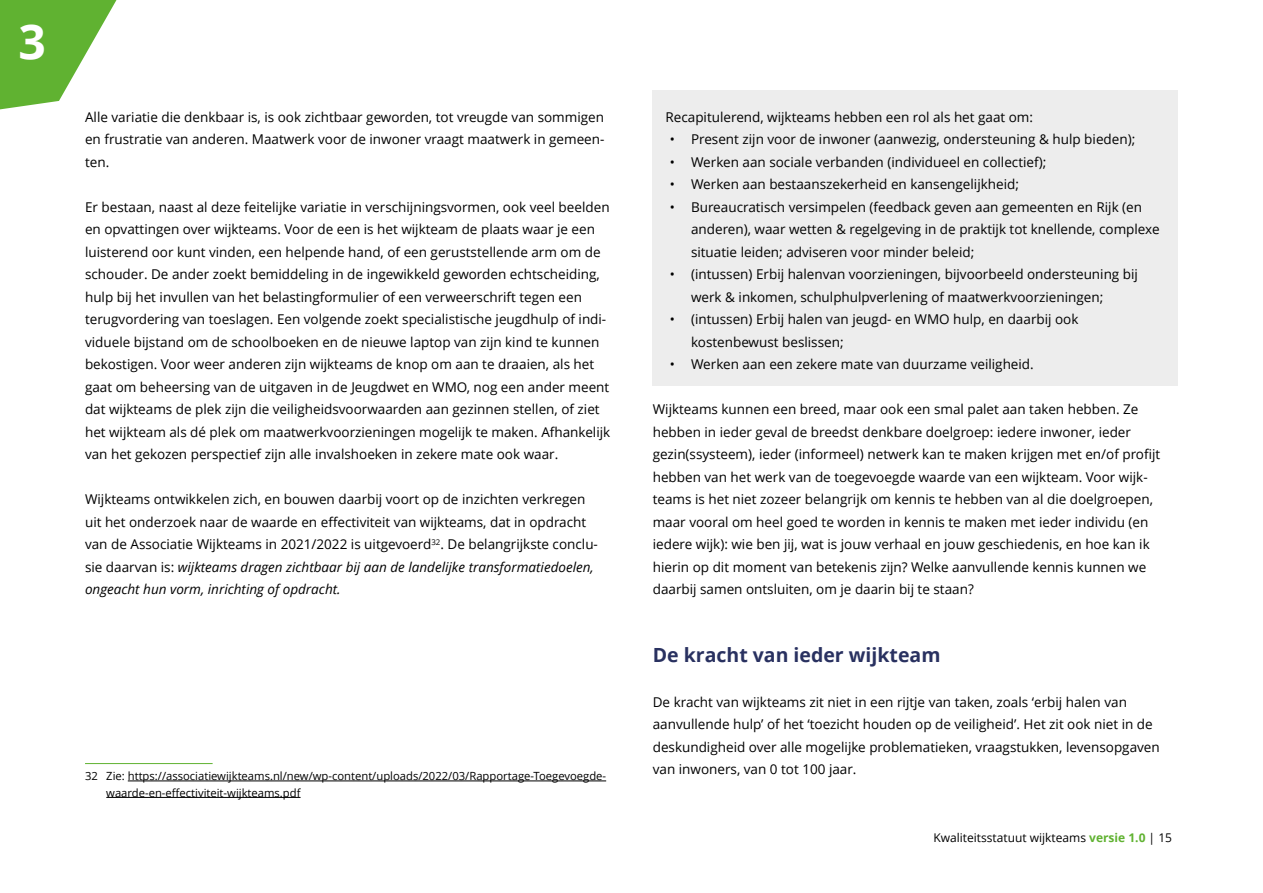
<style>
.page{position:relative;width:1263px;height:893px;background:#fff}
.page>*{position:absolute;margin:0;border:0;box-sizing:border-box;transform-origin:0 0}
.t1{font:700 48px "Open Sans";color:#fff}
.H3_-_paragraafkop{font:700 19.5px "Open Sans";color:#293160}
.P_-_platte_tekst{font:13.5px/22.5px "Open Sans";color:#000}
.P_-_Kader_platte_tek{font:13.5px "Open Sans";color:#000}
.t2{font:12px "Open Sans";color:#000}
.Voetnoot{font:11.25px/16.5px "Open Sans";color:#000}
.s1{font-style:italic}
.s2{font-weight:700;color:#60b231}
</style>
<div class="page">
<svg style="left:0;top:0;width:117px;height:110px"></svg>
<div style="left:653px;top:90px;width:525px;height:48px;background:#ededed"></div>
<div style="left:653px;top:135px;width:525px;height:48px;background:#ededed"></div>
<div style="left:653px;top:180px;width:525px;height:93px;background:#ededed"></div>
<div style="left:653px;top:248px;width:525px;height:70px;background:#ededed"></div>
<div style="left:653px;top:293px;width:525px;height:70px;background:#ededed"></div>
<div style="left:653px;top:338px;width:525px;height:48px;background:#ededed"></div>
<hr style="left:85px;top:763px;width:128px;height:1px;background:#60b231">
<hr style="left:128px;top:781px;width:478px;height:1px;background:#000">
<hr style="left:106px;top:797px;width:195px;height:1px;background:#000">
<h1 class="t1" style="left:18px;top:8px;width:29px">3</h1>
<p class="P_-_platte_tekst" style="left:85px;top:105px;width:521px;text-align:justify">Alle variatie die denkbaar is, is ook zichtbaar geworden, tot vreugde van sommigen en frustratie van anderen. Maatwerk voor de inwoner vraagt maatwerk in gemeen&shy;ten.</p>
<p class="P_-_platte_tekst" style="left:85px;top:195px;width:527px">Er bestaan, naast al deze feitelijke variatie in verschijningsvormen, ook veel beelden en opvattingen over wijkteams. Voor de een is het wijkteam de plaats waar je een luisterend oor kunt vinden, een helpende hand, of een geruststellende arm om de schouder. De ander zoekt bemiddeling in de ingewikkeld geworden echtscheiding, hulp bij het invullen van het belastingformulier of een verweerschrift tegen een terugvordering van toeslagen. Een volgende zoekt specialistische jeugdhulp of indi&shy;viduele bijstand om de schoolboeken en de nieuwe laptop van zijn kind te kunnen bekostigen. Voor weer anderen zijn wijkteams de knop om aan te draaien, als het gaat om beheersing van de uitgaven in de Jeugdwet en WMO, nog een ander meent dat wijkteams de plek zijn die veiligheidsvoorwaarden aan gezinnen stellen, of ziet het wijkteam als dé plek om maatwerkvoorzieningen mogelijk te maken. Afhankelijk van het gekozen perspectief zijn alle invalshoeken in zekere mate ook waar.</p>
<p class="P_-_platte_tekst" style="left:85px;top:488px;width:514px">Wijkteams ontwikkelen zich, en bouwen daarbij voort op de inzichten verkregen uit het onderzoek naar de waarde en effectiviteit van wijkteams, dat in opdracht van de Associatie Wijkteams in 2021/2022 is uitgevoerd<sup>32</sup>. De belangrijkste conclu&shy;sie daarvan is: <span class="s1">wijkteams dragen zichtbaar bij aan de landelijke transformatiedoelen, ongeacht hun vorm, inrichting of opdracht.</span></p>
<p class="Voetnoot" style="left:106px;top:767px;width:501px;text-indent:-21px">32 Zie: https://associatiewijkteams.nl/new/wp-content/uploads/2022/03/Rapportage-Toegevoegde&shy;waarde-en-effectiviteit-wijkteams.pdf</p>
<p class="P_-_Kader_platte_tek" style="left:665px;top:107px;width:369px">Recapitulerend, wijkteams hebben een rol als het gaat om:</p>
<p class="P_-_platte_tekst" style="left:670px;top:128px;width:467px">• Present zijn voor de inwoner (aanwezig, ondersteuning &amp; hulp bieden);</p>
<p class="P_-_platte_tekst" style="left:670px;top:150px;width:378px">• Werken aan sociale verbanden (individueel en collectief);</p>
<p class="P_-_platte_tekst" style="left:670px;top:173px;width:351px">• Werken aan bestaanszekerheid en kansengelijkheid;</p>
<p class="P_-_platte_tekst" style="left:691px;top:195px;width:470px;text-indent:-21px">• Bureaucratisch versimpelen (feedback geven aan gemeenten en Rijk (en anderen), waar wetten &amp; regelgeving in de praktijk tot knellende, complexe situatie leiden; adviseren voor minder beleid;</p>
<p class="P_-_platte_tekst" style="left:691px;top:263px;width:448px;text-indent:-21px">• (intussen) Erbij halenvan voorzieningen, bijvoorbeeld ondersteuning bij werk &amp; inkomen, schulphulpverlening of maatwerkvoorzieningen;</p>
<p class="P_-_platte_tekst" style="left:691px;top:308px;width:389px;text-indent:-21px">• (intussen) Erbij halen van jeugd- en WMO hulp, en daarbij ook kostenbewust beslissen;</p>
<p class="P_-_platte_tekst" style="left:670px;top:353px;width:366px">• Werken aan een zekere mate van duurzame veiligheid.</p>
<p class="P_-_platte_tekst" style="left:653px;top:398px;width:509px">Wijkteams kunnen een breed, maar ook een smal palet aan taken hebben. Ze hebben in ieder geval de breedst denkbare doelgroep: iedere inwoner, ieder gezin(ssysteem), ieder (informeel) netwerk kan te maken krijgen met en/of profijt hebben van het werk van de toegevoegde waarde van een wijkteam. Voor wijk&shy;teams is het niet zozeer belangrijk om kennis te hebben van al die doelgroepen, maar vooral om heel goed te worden in kennis te maken met ieder individu (en iedere wijk): wie ben jij, wat is jouw verhaal en jouw geschiedenis, en hoe kan ik hierin op dit moment van betekenis zijn? Welke aanvullende kennis kunnen we daarbij samen ontsluiten, om je daarin bij te staan?</p>
<h3 class="H3_-_paragraafkop" style="left:653px;top:641px;width:289px">De kracht van ieder wijkteam</h3>
<p class="P_-_platte_tekst" style="left:653px;top:690px;width:509px">De kracht van wijkteams zit niet in een rijtje van taken, zoals ‘erbij halen van aanvullende hulp’ of het ‘toezicht houden op de veiligheid’. Het zit ook niet in de deskundigheid over alle mogelijke problematieken, vraagstukken, levensopgaven van inwoners, van 0 tot 100 jaar.</p>
<p class="t2" style="left:933px;top:829px;width:240px">Kwaliteitsstatuut wijkteams <span class="s2">versie 1.0</span> | 15</p>
</div>
